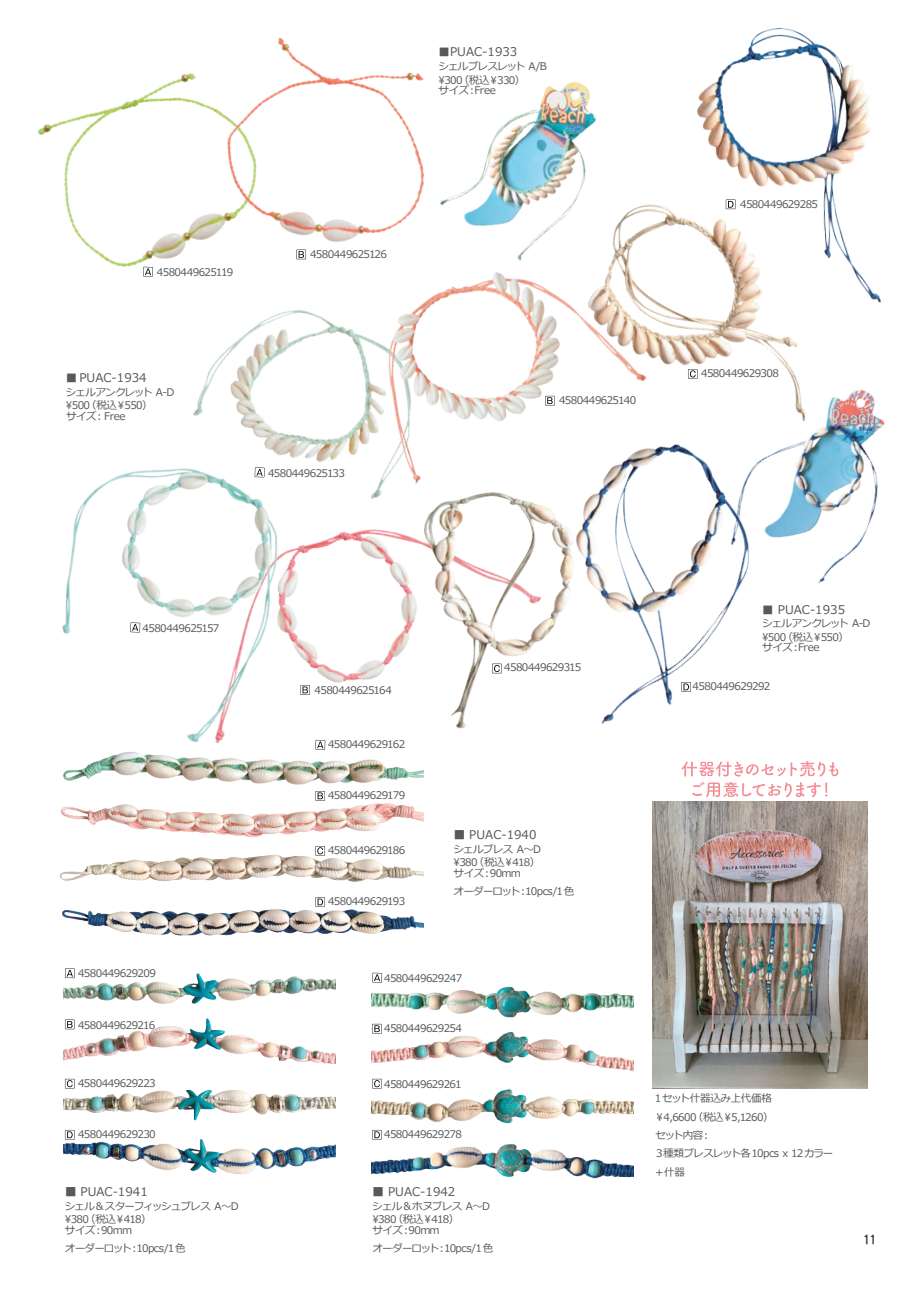
<style>
.page{position:relative;width:919px;height:1289px;background:#fff}
.page>*{position:absolute;margin:0;border:0;box-sizing:border-box;transform-origin:0 0}
.t1{font:12px "Meiryo";color:#57585a}
.t2{font:12px "HGS Gothic E";color:#231f20}
.t3{font:10.5px/13.6px "Meiryo";letter-spacing:-.06em;color:#57585a}
.s1{font-family:"Hira Maru Pro N W4 90 ms RKSJ H";font-size:10.8px;color:#58595b}
.s2{font-family:"Hira Maru Pro N W4 90 ms RKSJ H";font-size:11.4px;color:#58595b}
</style>
<div class="page">
<img style="left:59px;top:769px;width:364px;height:167px">
<img style="left:697px;top:28px;width:184px;height:275px">
<img style="left:630px;top:161px;width:223px;height:218px">
<img style="left:652px;top:801px;width:215px;height:287px">
<img style="left:38px;top:73px;width:155px;height:196px">
<img style="left:193px;top:38px;width:231px;height:222px">
<img style="left:212px;top:310px;width:121px;height:57px">
<img style="left:333px;top:228px;width:333px;height:220px">
<img style="left:351px;top:448px;width:64px;height:321px">
<img style="left:59px;top:367px;width:292px;height:417px">
<svg style="left:143px;top:267px;width:10px;height:10px"></svg>
<svg style="left:130px;top:622px;width:10px;height:10px"></svg>
<svg style="left:255px;top:467px;width:10px;height:10px"></svg>
<svg style="left:296px;top:249px;width:10px;height:10px"></svg>
<svg style="left:300px;top:685px;width:10px;height:9px"></svg>
<svg style="left:545px;top:396px;width:9px;height:9px"></svg>
<img style="left:707px;top:351px;width:178px;height:233px">
<img style="left:425px;top:81px;width:205px;height:196px">
<img style="left:480px;top:411px;width:324px;height:297px">
<img style="left:383px;top:471px;width:236px;height:275px">
<img style="left:64px;top:973px;width:272px;height:201px">
<img style="left:372px;top:982px;width:261px;height:197px">
<svg style="left:688px;top:369px;width:9px;height:10px"></svg>
<svg style="left:725px;top:199px;width:10px;height:10px"></svg>
<svg style="left:492px;top:663px;width:9px;height:10px"></svg>
<svg style="left:681px;top:682px;width:10px;height:9px"></svg>
<svg style="left:315px;top:739px;width:10px;height:10px"></svg>
<svg style="left:315px;top:791px;width:10px;height:9px"></svg>
<svg style="left:315px;top:846px;width:10px;height:9px"></svg>
<svg style="left:315px;top:897px;width:10px;height:9px"></svg>
<svg style="left:65px;top:968px;width:10px;height:10px"></svg>
<svg style="left:65px;top:1019px;width:10px;height:10px"></svg>
<svg style="left:65px;top:1078px;width:10px;height:10px"></svg>
<svg style="left:65px;top:1129px;width:10px;height:10px"></svg>
<svg style="left:372px;top:972px;width:10px;height:10px"></svg>
<svg style="left:372px;top:1023px;width:10px;height:10px"></svg>
<svg style="left:372px;top:1078px;width:10px;height:10px"></svg>
<svg style="left:372px;top:1129px;width:10px;height:10px"></svg>
<svg style="left:681px;top:761px;width:157px;height:36px"></svg>
<p class="t1" style="left:438px;top:44px;width:80px"><span class="s1">■</span>PUAC-1933</p>
<p class="t3" style="left:438px;top:60px;width:110px">シェルブレスレット A/B ¥300（税込￥330）</p>
<p class="t3" style="left:438px;top:84px;width:59px">サイズ︓Free</p>
<p class="t3" style="left:157px;top:266px;width:78px">4580449625119</p>
<p class="t3" style="left:310px;top:248px;width:78px">4580449625126</p>
<p class="t1" style="left:66px;top:369px;width:82px"><span class="s1">■</span> PUAC-1934</p>
<p class="t3" style="left:66px;top:385px;width:110px">シェルアンクレット A-D ¥500（税込￥550）</p>
<p class="t3" style="left:66px;top:409px;width:61px">サイズ︓ Free</p>
<p class="t3" style="left:268px;top:467px;width:78px">4580449625133</p>
<p class="t3" style="left:559px;top:394px;width:79px">4580449625140</p>
<p class="t3" style="left:740px;top:197px;width:79px">4580449629285</p>
<p class="t3" style="left:701px;top:367px;width:79px">4580449629308</p>
<p class="t3" style="left:143px;top:622px;width:78px">4580449625157</p>
<p class="t1" style="left:762px;top:601px;width:84px"><span class="s1">■</span> PUAC-1935</p>
<p class="t3" style="left:762px;top:617px;width:110px">シェルアンクレット A-D ¥500（税込￥550）</p>
<p class="t3" style="left:762px;top:641px;width:59px">サイズ︓Free</p>
<p class="t3" style="left:504px;top:661px;width:78px">4580449629315</p>
<p class="t3" style="left:314px;top:684px;width:79px">4580449625164</p>
<p class="t3" style="left:692px;top:680px;width:79px">4580449629292</p>
<p class="t3" style="left:328px;top:738px;width:79px">4580449629162</p>
<p class="t3" style="left:328px;top:789px;width:79px">4580449629179</p>
<p class="t3" style="left:328px;top:844px;width:79px">4580449629186</p>
<p class="t3" style="left:328px;top:895px;width:79px">4580449629193</p>
<p class="t1" style="left:453px;top:826px;width:84px"><span class="s2">■</span> PUAC-1940</p>
<p class="t3" style="left:453px;top:842px;width:89px">シェルブレス A～D ¥380（税込￥418）</p>
<p class="t3" style="left:453px;top:864px;width:122px;line-height:18.3px">サイズ︓90mm<br>オーダーロット︓10pcs/1色</p>
<p class="t3" style="left:78px;top:966px;width:79px">4580449629209</p>
<p class="t3" style="left:384px;top:971px;width:79px">4580449629247</p>
<p class="t3" style="left:78px;top:1019px;width:79px">4580449629216</p>
<p class="t3" style="left:384px;top:1021px;width:79px">4580449629254</p>
<p class="t3" style="left:78px;top:1076px;width:79px">4580449629223</p>
<p class="t3" style="left:384px;top:1077px;width:79px">4580449629261</p>
<p class="t3" style="left:78px;top:1128px;width:79px">4580449629230</p>
<p class="t3" style="left:384px;top:1127px;width:79px">4580449629278</p>
<p class="t3" style="left:654px;top:1089px;width:181px;line-height:18.5px">1セット什器込み上代価格<br>￥4,6600（税込￥5,1260）<br>セット内容︓<br>３種類ブレスレット各10pcs x 12カラー+什器</p>
<p class="t1" style="left:65px;top:1183px;width:84px"><span class="s2">■</span> PUAC-1941</p>
<p class="t3" style="left:65px;top:1199px;width:175px">シェル &amp;スターフィッシュブレス A～D ¥380（税込￥418）</p>
<p class="t3" style="left:65px;top:1221px;width:122px;line-height:18.5px">サイズ︓90mm<br>オーダーロット︓10pcs/1色</p>
<p class="t1" style="left:372px;top:1183px;width:84px"><span class="s2">■</span> PUAC-1942</p>
<p class="t3" style="left:372px;top:1199px;width:119px">シェル&amp;ホヌブレス A～D ¥380（税込￥418）</p>
<p class="t3" style="left:372px;top:1221px;width:122px;line-height:18.5px">サイズ︓90mm<br>オーダーロット︓10pcs/1色</p>
<p class="t2" style="left:863px;top:1233px;width:15px">11</p>
</div>
